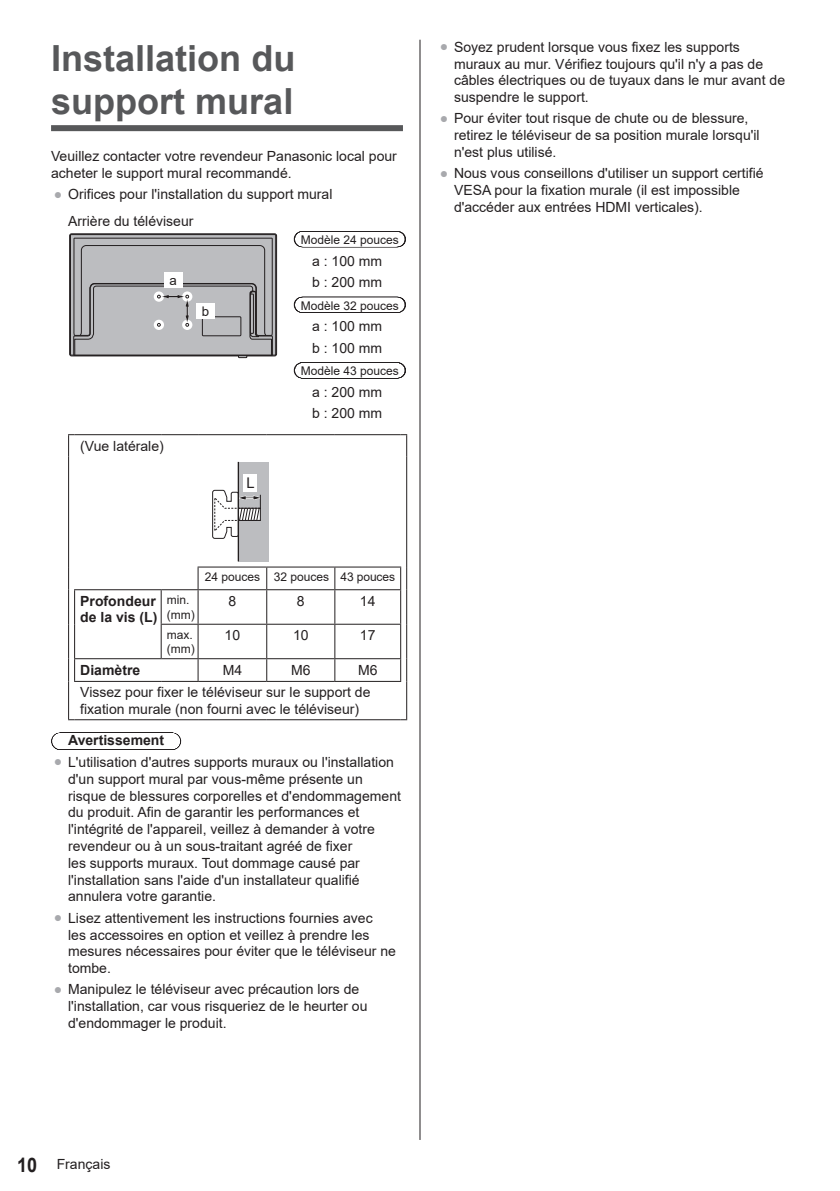
<style>
.page{position:relative;width:840px;height:1191px;background:#fff}
.page>*{position:absolute;margin:0;border:0;box-sizing:border-box;transform-origin:0 0}
.Title_L{font:700 36px/43.2px "Arial";color:#57585a}
.t1{font:14.8px "Arial";color:#231f20}
.Body_Lv01{font:14px/16.8px "Arial";color:#231f20}
.Body_Lv02{font:14px "Arial";color:#231f20}
.Body_Center{font:14px "Arial";color:#231f20}
.Body_Bold_Lv01{font:700 14px/16.8px "Arial";color:#231f20}
.Note_Lv01{font:700 14px "Arial";color:#231f20}
.t2{font:13.2px "Arial";color:#231f20}
.Note_Lv01_model_name{font:12px "Arial";color:#231f20}
.Body_Center-2{font:12px "Arial";letter-spacing:-.005em;color:#231f20}
.Body_Lv01-2{font:12px/14.4px "Arial";color:#231f20}
.Body_Right{font:12px "Arial";color:#231f20}
.s1{color:#a8a9ad}
.s2{font-weight:700;font-size:20px}
</style>
<div class="page">
<hr style="left:419px;top:40px;width:1px;height:1100px;background:#231f20">
<div style="left:51px;top:125px;width:352px;height:6px;background:#57585a"></div>
<svg style="left:60px;top:732px;width:112px;height:18px"></svg>
<div style="left:70px;top:234px;width:206px;height:122px;background:linear-gradient(to right,#bcbdc0,#bcbdc0);border-radius:2px"></div>
<div style="left:70px;top:234px;width:206px;height:121px;border:1px solid #231f20"></div>
<svg style="left:73px;top:238px;width:200px;height:120px;background:#b1b2b4"></svg>
<svg style="left:301px;top:231px;width:97px;height:16px"></svg>
<svg style="left:301px;top:297px;width:97px;height:16px"></svg>
<svg style="left:301px;top:362px;width:97px;height:16px"></svg>
<svg style="left:68px;top:434px;width:7px;height:22px"></svg>
<hr style="left:75px;top:434px;width:86px;height:1px;background:#231f20">
<hr style="left:161px;top:434px;width:37px;height:1px;background:#231f20">
<hr style="left:198px;top:434px;width:68px;height:1px;background:#231f20">
<hr style="left:266px;top:434px;width:68px;height:1px;background:#231f20">
<hr style="left:334px;top:434px;width:66px;height:1px;background:#231f20">
<svg style="left:400px;top:434px;width:7px;height:22px"></svg>
<hr style="left:68px;top:456px;width:1px;height:111px;background:#231f20">
<hr style="left:406px;top:456px;width:1px;height:111px;background:#231f20">
<svg style="left:68px;top:567px;width:1px;height:23px"></svg>
<hr style="left:68px;top:681px;width:1px;height:38px;background:#231f20">
<hr style="left:406px;top:681px;width:1px;height:38px;background:#231f20">
<hr style="left:75px;top:719px;width:86px;height:1px;background:#231f20">
<hr style="left:161px;top:719px;width:37px;height:1px;background:#231f20">
<hr style="left:198px;top:719px;width:68px;height:1px;background:#231f20">
<hr style="left:266px;top:719px;width:68px;height:1px;background:#231f20">
<hr style="left:334px;top:719px;width:66px;height:1px;background:#231f20">
<hr style="left:197px;top:566px;width:69px;height:1px;background:#231f20">
<svg style="left:197px;top:567px;width:1px;height:22px"></svg>
<hr style="left:266px;top:566px;width:68px;height:1px;background:#231f20">
<svg style="left:266px;top:567px;width:1px;height:22px"></svg>
<hr style="left:334px;top:566px;width:67px;height:1px;background:#231f20">
<svg style="left:334px;top:567px;width:1px;height:22px"></svg>
<svg style="left:400px;top:567px;width:7px;height:23px"></svg>
<hr style="left:198px;top:589px;width:68px;height:1px;background:#231f20">
<hr style="left:266px;top:589px;width:68px;height:1px;background:#231f20">
<hr style="left:266px;top:590px;width:1px;height:33px;background:#231f20">
<hr style="left:334px;top:589px;width:67px;height:1px;background:#231f20">
<hr style="left:334px;top:590px;width:1px;height:33px;background:#231f20">
<hr style="left:400px;top:590px;width:1px;height:33px;background:#231f20">
<hr style="left:406px;top:590px;width:1px;height:34px;background:#231f20">
<hr style="left:198px;top:623px;width:68px;height:1px;background:#231f20">
<hr style="left:266px;top:623px;width:68px;height:1px;background:#231f20">
<hr style="left:266px;top:624px;width:1px;height:34px;background:#231f20">
<hr style="left:334px;top:623px;width:67px;height:1px;background:#231f20">
<hr style="left:334px;top:624px;width:1px;height:34px;background:#231f20">
<hr style="left:400px;top:624px;width:1px;height:34px;background:#231f20">
<hr style="left:406px;top:624px;width:1px;height:34px;background:#231f20">
<hr style="left:198px;top:658px;width:68px;height:1px;background:#231f20">
<hr style="left:266px;top:658px;width:68px;height:1px;background:#231f20">
<svg style="left:266px;top:659px;width:1px;height:22px"></svg>
<hr style="left:334px;top:658px;width:67px;height:1px;background:#231f20">
<svg style="left:334px;top:659px;width:1px;height:22px"></svg>
<svg style="left:400px;top:658px;width:7px;height:23px"></svg>
<hr style="left:68px;top:590px;width:1px;height:34px;background:#231f20">
<hr style="left:74px;top:589px;width:87px;height:1px;background:#231f20">
<hr style="left:74px;top:590px;width:1px;height:34px;background:#231f20">
<hr style="left:68px;top:624px;width:1px;height:34px;background:#231f20">
<hr style="left:74px;top:624px;width:1px;height:34px;background:#231f20">
<hr style="left:161px;top:589px;width:37px;height:1px;background:#231f20">
<hr style="left:161px;top:590px;width:1px;height:33px;background:#231f20">
<hr style="left:197px;top:590px;width:1px;height:33px;background:#231f20">
<hr style="left:161px;top:623px;width:37px;height:1px;background:#231f20">
<hr style="left:161px;top:624px;width:1px;height:34px;background:#231f20">
<hr style="left:197px;top:624px;width:1px;height:34px;background:#231f20">
<hr style="left:74px;top:658px;width:87px;height:1px;background:#231f20">
<svg style="left:68px;top:658px;width:7px;height:23px"></svg>
<hr style="left:161px;top:658px;width:37px;height:1px;background:#231f20">
<svg style="left:197px;top:659px;width:1px;height:22px"></svg>
<hr style="left:74px;top:681px;width:87px;height:1px;background:#231f20">
<hr style="left:161px;top:681px;width:37px;height:1px;background:#231f20">
<hr style="left:198px;top:681px;width:68px;height:1px;background:#231f20">
<hr style="left:266px;top:681px;width:68px;height:1px;background:#231f20">
<hr style="left:334px;top:681px;width:67px;height:1px;background:#231f20">
<div style="left:238px;top:462px;width:31px;height:99px;background:#bcbdc0"></div>
<svg style="left:212px;top:489px;width:49px;height:50px"></svg>
<hr style="left:237px;top:462px;width:2px;height:99px;background:#231f20">
<div style="left:243px;top:474px;width:13px;height:17px;background:#fff"></div>
<p class="Title_L" style="left:51px;top:37px;width:246px">Installation du support mural</p>
<p class="Body_Lv01" style="left:51px;top:148px;width:347px">Veuillez contacter votre revendeur Panasonic local pour acheter le support mural recommandé.</p>
<p class="Body_Lv01" style="left:54px;top:186px;width:280px"><span class="s1">●</span> Orifices pour l'installation du support mural</p>
<p class="Body_Center" style="left:68px;top:211px;width:127px">Arrière du téléviseur</p>
<p class="t2" style="left:169px;top:271px;width:9px">a</p>
<p class="t2" style="left:202px;top:302px;width:9px">b</p>
<p class="Body_Lv01" style="left:80px;top:437px;width:85px">(Vue latérale)</p>
<p class="t1" style="left:246px;top:473px;width:10px">L</p>
<p class="Note_Lv01_model_name" style="left:300px;top:231px;width:100px">Modèle 24 pouces</p>
<p class="Body_Lv02" style="left:312px;top:251px;width:72px">a : 100 mm</p>
<p class="Body_Lv02" style="left:312px;top:272px;width:72px">b : 200 mm</p>
<p class="Note_Lv01_model_name" style="left:300px;top:297px;width:100px">Modèle 32 pouces</p>
<p class="Body_Lv02" style="left:312px;top:317px;width:72px">a : 100 mm</p>
<p class="Body_Lv02" style="left:312px;top:338px;width:72px">b : 100 mm</p>
<p class="Note_Lv01_model_name" style="left:300px;top:363px;width:100px">Modèle 43 pouces</p>
<p class="Body_Lv02" style="left:312px;top:382px;width:72px">a : 200 mm</p>
<p class="Body_Lv02" style="left:312px;top:404px;width:72px">b : 200 mm</p>
<p class="Body_Center-2" style="left:204px;top:569px;width:57px">24 pouces</p>
<p class="Body_Right" style="left:273px;top:569px;width:57px">32 pouces</p>
<p class="Body_Center-2" style="left:340px;top:569px;width:56px">43 pouces</p>
<p class="Body_Bold_Lv01" style="left:80px;top:592px;width:79px">Profondeur de la vis (L)</p>
<p class="Body_Lv01-2" style="left:167px;top:592px;width:29px">min. (mm)</p>
<p class="Body_Center" style="left:228px;top:591px;width:9px">8</p>
<p class="Body_Center" style="left:297px;top:591px;width:9px">8</p>
<p class="Body_Center" style="left:360px;top:591px;width:17px">14</p>
<p class="Body_Lv01-2" style="left:167px;top:627px;width:29px">max. (mm)</p>
<p class="Body_Center" style="left:224px;top:625px;width:17px">10</p>
<p class="Body_Center" style="left:293px;top:625px;width:17px">10</p>
<p class="Body_Center" style="left:360px;top:625px;width:17px">17</p>
<p class="Body_Bold_Lv01" style="left:80px;top:661px;width:61px">Diamètre</p>
<p class="Body_Center" style="left:222px;top:660px;width:21px">M4</p>
<p class="Body_Center" style="left:291px;top:660px;width:21px">M6</p>
<p class="Body_Center" style="left:358px;top:660px;width:21px">M6</p>
<p class="Body_Lv01" style="left:80px;top:684px;width:291px">Vissez pour fixer le téléviseur sur le support de fixation murale (non fourni avec le téléviseur)</p>
<p class="Note_Lv01" style="left:68px;top:730px;width:97px">Avertissement</p>
<p class="Body_Lv01" style="left:68px;top:753px;width:334px;text-indent:-14px"><span class="s1">●</span> L'utilisation d'autres supports muraux ou l'installation d'un support mural par vous-même présente un risque de blessures corporelles et d'endommagement du produit. Afin de garantir les performances et l'intégrité de l'appareil, veillez à demander à votre revendeur ou à un sous-traitant agréé de fixer<br>les supports muraux. Tout dommage causé par l'installation sans l'aide d'un installateur qualifié annulera votre garantie.</p>
<p class="Body_Lv01" style="left:68px;top:909px;width:329px;text-indent:-14px"><span class="s1">●</span> Lisez attentivement les instructions fournies avec<br>les accessoires en option et veillez à prendre les mesures nécessaires pour éviter que le téléviseur ne tombe.</p>
<p class="Body_Lv01" style="left:68px;top:981px;width:301px;text-indent:-14px"><span class="s1">●</span> Manipulez le téléviseur avec précaution lors de l'installation, car vous risqueriez de le heurter ou d'endommager le produit.</p>
<p class="Body_Lv01" style="left:454px;top:38px;width:332px;text-indent:-14px"><span class="s1">●</span> Soyez prudent lorsque vous fixez les supports muraux au mur. Vérifiez toujours qu'il n'y a pas de câbles électriques ou de tuyaux dans le mur avant de suspendre le support.</p>
<p class="Body_Lv01" style="left:454px;top:110px;width:307px;text-indent:-14px"><span class="s1">●</span> Pour éviter tout risque de chute ou de blessure, retirez le téléviseur de sa position murale lorsqu'il n'est plus utilisé.</p>
<p class="Body_Lv01" style="left:454px;top:165px;width:311px;text-indent:-14px"><span class="s1">●</span> Nous vous conseillons d'utiliser un support certifié<br>VESA pour la fixation murale (il est impossible d'accéder aux entrées HDMI verticales).</p>
<p class="Body_Lv01" style="left:17px;top:1155px;width:95px"><span class="s2">10</span> Français</p>
</div>
